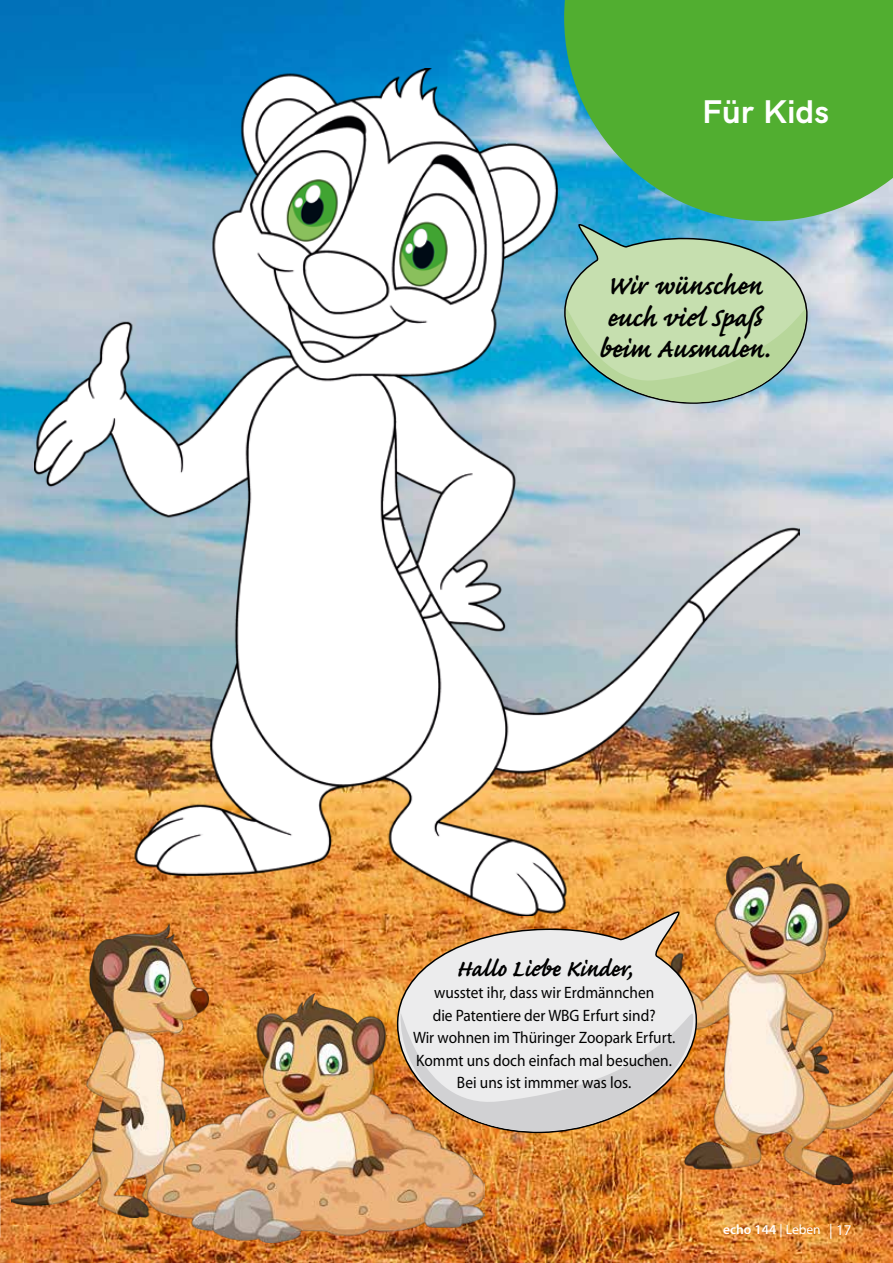
<style>
.page{position:relative;width:893px;height:1263px;background:#fff}
.page>*{position:absolute;margin:0;border:0;box-sizing:border-box;transform-origin:0 0}
.t1{font:700 34.5px/31.5px "Caflisch Script Pro";color:#000;scale:.93 1}
.t2{font:700 33px "HK Grotesk";color:#fff}
.t3{font:700 30px "Caflisch Script Pro";color:#000;scale:.93 1}
.t4{font:16.5px/22.5px "Myriad Pro";color:#000;text-align:center;scale:.93 1}
.t5{font:600 13.5px "Myriad Pro";color:#fff}
.s1{font-weight:400}
.s2{font-weight:400;font-size:15px}
</style>
<div class="page">
<img style="left:1px;top:0;width:892px;height:1263px">
<img style="left:34px;top:68px;width:765px;height:847px">
<img style="left:646px;top:854px;width:247px;height:330px">
<img style="left:11px;top:923px;width:197px;height:294px">
<img style="left:148px;top:994px;width:336px;height:248px">
<svg style="left:397px;top:905px;width:300px;height:229px;background:#dfb991"></svg>
<svg style="left:564px;top:221px;width:244px;height:183px;background:#a5cdb3"></svg>
<svg style="left:400px;top:991px;width:294px;height:141px;background:#e0d2c5"></svg>
<img style="left:0;top:0;width:1px;height:1263px">
<svg style="left:564px;top:0;width:329px;height:221px;background:#50ae48"></svg>
<h2 class="t2" style="left:702px;top:87px;width:128px">Für Kids</h2>
<h1 class="t1" style="left:599px;top:274px;width:185px">Wir wünschen euch viel Spaß beim Ausmalen.</h1>
<h3 class="t3" style="left:456px;top:953px;width:191px">Hallo Liebe Kinder,</h3>
<p class="t4" style="left:413px;top:981px;width:283px">wusstet ihr, dass wir Erdmännchen<br>die Patentiere der WBG Erfurt sind?<br>Wir wohnen im Thüringer Zoopark Erfurt.<br>Kommt uns doch einfach mal besuchen.<br>Bei uns ist immmer was los.</p>
<p class="t5" style="left:723px;top:1222px;width:130px">echo 144 <span class="s1">| Leben</span> <span class="s2">| 17</span></p>
</div>
